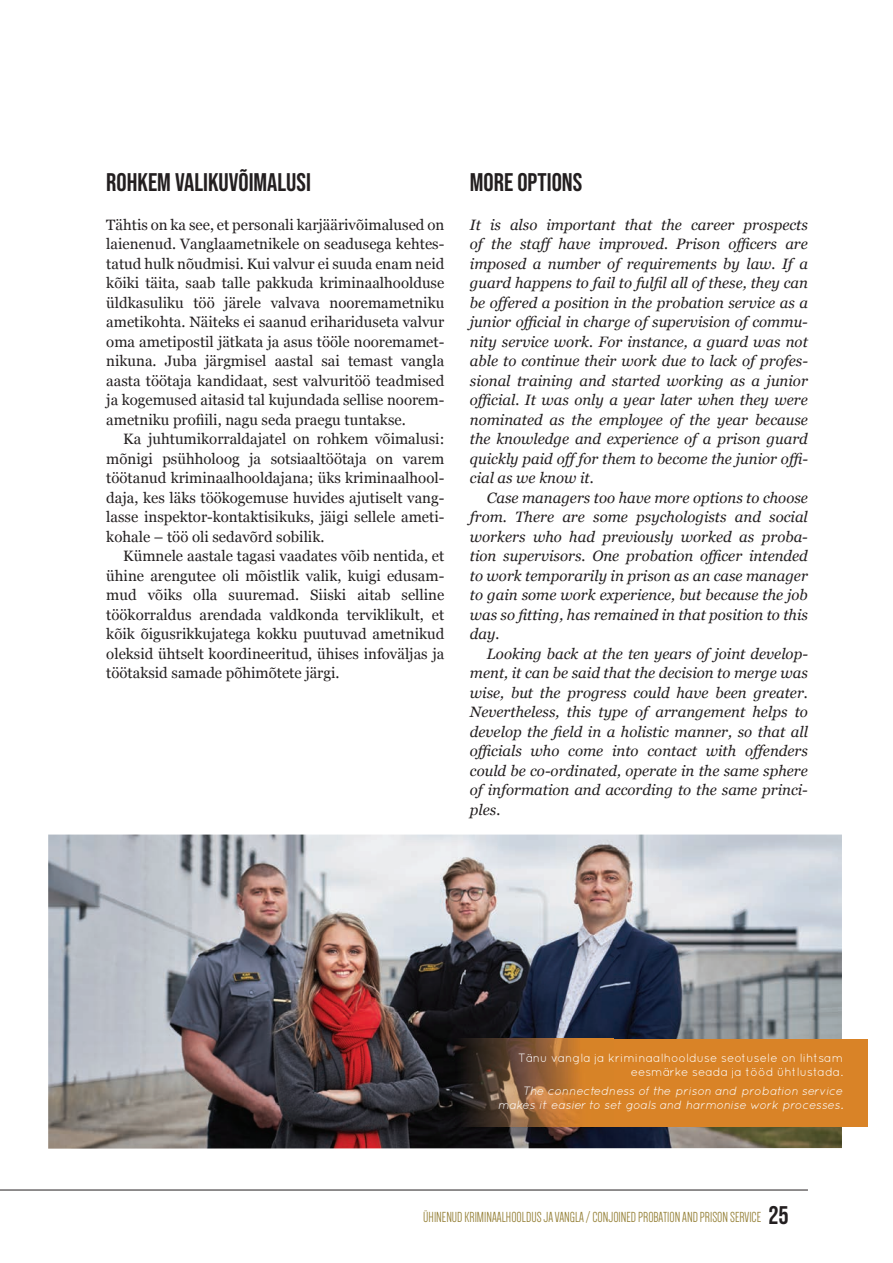
<style>
.page{position:relative;width:893px;height:1263px;background:#fff}
.page>*{position:absolute;margin:0;border:0;box-sizing:border-box;transform-origin:0 0}
.t1{font:25.5px "Bebas Neue";color:#231f20}
.t2{font:italic 15px/19.5px "Georgia";color:#231f20;text-align:justify}
.t3{font:15px/19.5px "Georgia";color:#231f20;text-align:justify}
.t4{font:15px "Dense";color:#958037}
.t5{font:italic 12px/14.4px "Quicksand";letter-spacing:-.005em;color:#fff;text-align:right}
.t6{font:12px/14.4px "Quicksand";color:#fff;text-align:right}
.s1{font-family:"Bebas Neue";font-size:25.5px;color:#231f20}
</style>
<div class="page">
<hr style="left:0;top:1190px;width:808px;height:1px;background:#231f20">
<img style="left:48px;top:834px;width:794px;height:314px">
<img style="left:433px;top:1039px;width:181px;height:88px">
<div style="left:614px;top:1039px;width:253px;height:88px;background:#d98327"></div>
<h1 class="t1" style="left:106px;top:167px;width:206px">ROHKEM VALIKUVÕIMALUSI</h1>
<p class="t3" style="left:106px;top:214px;width:340px">Tähtis on ka see, et personali karjäärivõimalused on laienenud. Vanglaametnikele on seadusega kehtes&shy;tatud hulk nõudmisi. Kui valvur ei suuda enam neid kõiki täita, saab talle pakkuda kriminaalhoolduse üldkasuliku töö järele valvava nooremametniku ametikohta. Näiteks ei saanud erihariduseta valvur oma ametipostil jätkata ja asus tööle nooremamet&shy;nikuna. Juba järgmisel aastal sai temast vangla aasta töötaja kandidaat, sest valvuritöö teadmised ja kogemused aitasid tal kujundada sellise noorem&shy;ametniku profiili, nagu seda praegu tuntakse.</p>
<p class="t3" style="left:106px;top:428px;width:340px;text-indent:17px">Ka juhtumikorraldajatel on rohkem võimalusi: mõnigi psühholoog ja sotsiaaltöötaja on varem töötanud kriminaalhooldajana; üks kriminaalhool&shy;daja, kes läks töökogemuse huvides ajutiselt vang&shy;lasse inspektor-kontaktisikuks, jäigi sellele ameti&shy;kohale – töö oli sedavõrd sobilik.</p>
<p class="t3" style="left:106px;top:545px;width:340px;text-indent:17px">Kümnele aastale tagasi vaadates võib nentida, et ühine arengutee oli mõistlik valik, kuigi edusam&shy;mud võiks olla suuremad. Siiski aitab selline töökorraldus arendada valdkonda terviklikult, et kõik õigusrikkujatega kokku puutuvad ametnikud oleksid ühtselt koordineeritud, ühises infoväljas ja töötaksid samade põhimõtete järgi.</p>
<h1 class="t1" style="left:470px;top:167px;width:114px">MORE OPTIONS</h1>
<p class="t2" style="left:470px;top:214px;width:340px">It is also important that the career prospects of the staff have improved. Prison officers are imposed a number of requirements by law. If a guard happens to fail to fulfil all of these, they can be offered a position in the probation service as a junior official in charge of supervision of commu&shy;nity service work. For instance, a guard was not able to continue their work due to lack of profes&shy;sional training and started working as a junior official. It was only a year later when they were nominated as the employee of the year because the knowledge and experience of a prison guard quickly paid offfor them to become the junior offi&shy;cial as we know it.</p>
<p class="t2" style="left:470px;top:487px;width:340px;text-indent:17px">Case managers too have more options to choose from. There are some psychologists and social workers who had previously worked as proba&shy;tion supervisors. One probation officer intended to work temporarily in prison as an case manager to gain some work experience, but because the job was so fitting, has remained in that position to this day.</p>
<p class="t2" style="left:470px;top:643px;width:340px;text-indent:17px">Looking back at the ten years of joint develop&shy;ment, it can be said that the decision to merge was wise, but the progress could have been greater.<br>Nevertheless, this type of arrangement helps to develop the field in a holistic manner, so that all officials who come into contact with offenders could be co-ordinated, operate in the same sphere of information and according to the same princi&shy;ples.</p>
<p class="t6" style="left:518px;top:1050px;width:326px">Tänu vangla ja kriminaalhoolduse seotusele on lihtsam eesmärke seada ja tööd ühtlustada.</p>
<p class="t5" style="left:498px;top:1083px;width:347px">The connectedness of the prison and probation service makes it easier to set goals and harmonise work processes.</p>
<p class="t4" style="left:423px;top:1210px;width:367px">ÜHINENUD KRIMINAALHOOLDUS JA VANGLA / CONJOINED PROBATION AND PRISON SERVICE <span class="s1">25</span></p>
</div>
